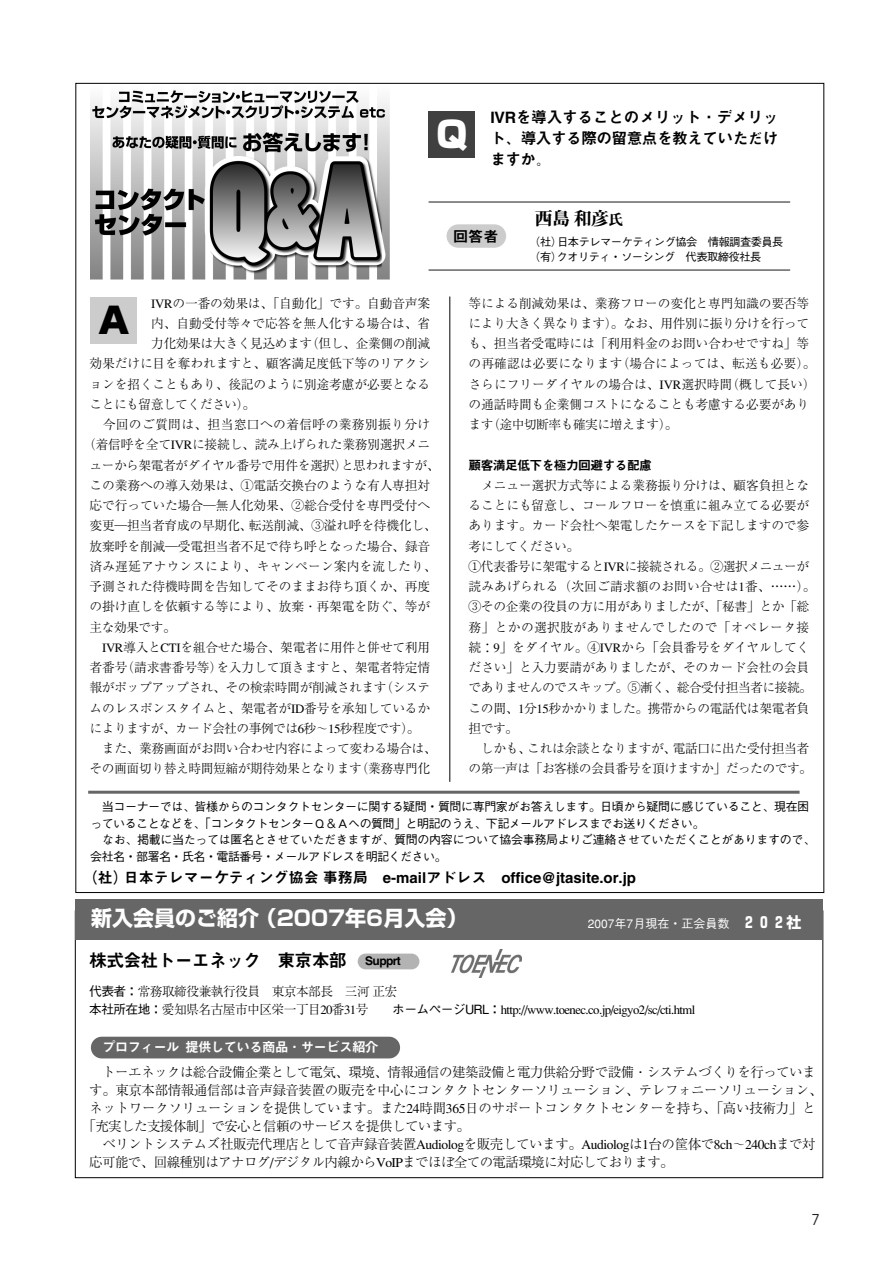
<style>
.page{position:relative;width:893px;height:1263px;background:#fff}
.page>*{position:absolute;margin:0;border:0;box-sizing:border-box;transform-origin:0 0}
.t1{font:900 36px "Shin Go";color:#000}
.t2{font:900 36px "Shin Go";color:#fff}
.t3{font:700 21px "Shin Go";color:#fff}
.t4{font:18px "Midashi Go MB31";letter-spacing:-.05em;color:#000}
.t5{font:18px "Midashi Min MA31";color:#000}
.t6{font:15.75px/21px "Midashi Go MB31";letter-spacing:-.04em;color:#000;text-align:justify}
.t7{font:15px "Midashi Go MB31";color:#000}
.t8{font:500 15px "Gothic BBB";color:#231f20}
.t9{font:300 13.5px "Ryumin";letter-spacing:-.03em;color:#000}
.t10{font:13.5px "Midashi Go MB31";letter-spacing:-.05em;color:#fff}
.t11{font:300 12.75px/20.2px "Ryumin";letter-spacing:-.015em;color:#000}
.t12{font:300 12.75px/18px "Ryumin";letter-spacing:-.045em;color:#000}
.t13{font:300 12.75px "Ryumin";letter-spacing:-.04em;color:#000}
.t14{font:300 12.75px/20.2px "Ryumin";letter-spacing:-.035em;color:#000;text-align:right}
.t15{font:300 12.75px "Ryumin";letter-spacing:.01em;color:#000}
.t16{font:300 12.75px "Ryumin";letter-spacing:.03em;color:#000}
.t17{font:12.75px "Midashi Go MB31";letter-spacing:-.045em;color:#000}
.t18{font:500 12px/16.5px "Gothic BBB";letter-spacing:-.035em;color:#000}
.t19{font:500 12px "Gothic BBB";color:#fff}
.t20{font:12px "Midashi Go MB31";letter-spacing:-.05em;color:#000}
.t21{font:500 11.25px/15px "Gothic BBB";letter-spacing:-.045em;color:#000}
.s1{font-size:15px}
.s2{font-family:"Shin Go";font-weight:700;font-size:15px}
.s3{font-family:"Gothic BBB";font-weight:500}
</style>
<div class="page">
<div style="left:75px;top:900px;width:747px;height:40px;background:#666"></div>
<img style="left:451px;top:949px;width:71px;height:29px">
<div style="left:91px;top:1037px;width:309px;height:21px;background:#666;border-radius:11px"></div>
<div style="left:357px;top:954px;width:62px;height:15px;background:#b3b3b3;border-radius:8px"></div>
<img style="left:90px;top:90px;width:299px;height:190px">
<hr style="left:449px;top:297px;width:1px;height:485px;background:#000">
<hr style="left:88px;top:791px;width:711px;height:3px;background:#666">
<div style="left:90px;top:297px;width:47px;height:47px;background:#ccc"></div>
<div style="left:446px;top:224px;width:60px;height:24px;background:#ccc;border-radius:12px"></div>
<hr style="left:428px;top:201px;width:362px;height:2px;background:#666">
<hr style="left:428px;top:269px;width:362px;height:2px;background:#666">
<div style="left:428px;top:111px;width:47px;height:47px;background:#404040"></div>
<h1 class="t2" style="left:436px;top:120px;width:33px">Q</h1>
<p class="t6" style="left:490px;top:109px;width:289px">IVRを導入することのメリット・デメリット、導入する際の留意点を教えていただけますか。</p>
<p class="t7" style="left:453px;top:230px;width:46px">回答者</p>
<h3 class="t5" style="left:535px;top:212px;width:90px">西島和彦<span class="s1">氏</span></h3>
<p class="t21" style="left:529px;top:236px;width:256px">（社）日本テレマーケティング協会　情報調査委員長（有）クオリティ・ソーシング　代表取締役社長</p>
<p class="t11" style="left:151px;top:294px;width:280px">IVRの一番の効果は、「自動化」です。自動音声案</p>
<p class="t11" style="left:151px;top:315px;width:281px">内、自動受付等々で応答を無人化する場合は、省</p>
<p class="t11" style="left:151px;top:335px;width:280px">力化効果は大きく見込めます（但し、企業側の削減</p>
<p class="t11" style="left:90px;top:355px;width:342px">効果だけに目を奪われますと、顧客満足度低下等のリアクシ</p>
<p class="t11" style="left:90px;top:375px;width:342px">ョンを招くこともあり、後記のように別途考慮が必要となる</p>
<p class="t13" style="left:90px;top:400px;width:167px">ことにも留意してください）。</p>
<p class="t16" style="left:103px;top:420px;width:329px">今回のご質問は、担当窓口への着信呼の業務別振り分け</p>
<p class="t11" style="left:83px;top:436px;width:348px">（着信呼を全てIVRに接続し、読み上げられた業務別選択メニ</p>
<p class="t13" style="left:90px;top:460px;width:351px">ューから架電者がダイヤル番号で用件を選択）と思われますが、</p>
<p class="t11" style="left:90px;top:477px;width:342px">この業務への導入効果は、①電話交換台のような有人専担対</p>
<p class="t11" style="left:90px;top:497px;width:342px">応で行っていた場合―無人化効果、②総合受付を専門受付へ</p>
<p class="t11" style="left:90px;top:517px;width:348px">変更―担当者育成の早期化、転送削減、③溢れ呼を待機化し、</p>
<p class="t11" style="left:90px;top:537px;width:342px">放棄呼を削減―受電担当者不足で待ち呼となった場合、録音</p>
<p class="t15" style="left:90px;top:562px;width:348px">済み遅延アナウンスにより、キャンペーン案内を流したり、</p>
<p class="t11" style="left:90px;top:578px;width:342px">予測された待機時間を告知してそのままお待ち頂くか、再度</p>
<p class="t11" style="left:90px;top:598px;width:342px">の掛け直しを依頼する等により、放棄・再架電を防ぐ、等が</p>
<p class="t11" style="left:90px;top:618px;width:88px">主な効果です。</p>
<p class="t11" style="left:102px;top:639px;width:330px">IVR導入とCTIを組合せた場合、架電者に用件と併せて利用</p>
<p class="t11" style="left:90px;top:659px;width:342px">者番号（請求書番号等）を入力して頂きますと、架電者特定情</p>
<p class="t11" style="left:90px;top:679px;width:342px">報がポップアップされ、その検索時間が削減されます（システ</p>
<p class="t11" style="left:90px;top:699px;width:342px">ムのレスポンスタイムと、架電者がID番号を承知しているか</p>
<p class="t13" style="left:90px;top:724px;width:331px">によりますが、カード会社の事例では6秒～15秒程度です）。</p>
<p class="t11" style="left:102px;top:740px;width:336px">また、業務画面がお問い合わせ内容によって変わる場合は、</p>
<p class="t11" style="left:90px;top:760px;width:342px">その画面切り替え時間短縮が期待効果となります（業務専門化</p>
<p class="t11" style="left:468px;top:294px;width:348px">等による削減効果は、業務フローの変化と専門知識の要否等により大きく異なります）。なお、用件別に振り分けを行っても、担当者受電時には「利用料金のお問い合わせですね」等の再確認は必要になります（場合によっては、転送も必要）。さらにフリーダイヤルの場合は、IVR選択時間（概して長い）の通話時間も企業側コストになることも考慮する必要があります（途中切断率も確実に増えます）。</p>
<p class="t17" style="left:468px;top:460px;width:185px">顧客満足低下を極力回避する配慮</p>
<p class="t11" style="left:468px;top:477px;width:348px;text-indent:13px">メニュー選択方式等による業務振り分けは、顧客負担となることにも留意し、コールフローを慎重に組み立てる必要があります。カード会社へ架電したケースを下記しますので参考にしてください。<br>①代表番号に架電するとIVRに接続される。②選択メニューが読みあげられる（次回ご請求額のお問い合せは1番、……）。<br>③その企業の役員の方に用がありましたが、「秘書」とか「総務」とかの選択肢がありませんでしたので「オペレータ接続：9」をダイヤル。④IVRから「会員番号をダイヤルしてください」と入力要請がありましたが、そのカード会社の会員でありませんのでスキップ。⑤漸く、総合受付担当者に接続。この間、1分15秒かかりました。携帯からの電話代は架電者負担です。</p>
<p class="t14" style="left:468px;top:740px;width:345px">しかも、これは余談となりますが、電話口に出た受付担当者の第一声は「お客様の会員番号を頂けますか」だったのです。</p>
<p class="t18" style="left:90px;top:800px;width:720px;text-indent:12px">当コーナーでは、皆様からのコンタクトセンターに関する疑問・質問に専門家がお答えします。日頃から疑問に感じていること、現在困っていることなどを、「コンタクトセンターＱ＆Ａへの質問」と明記のうえ、下記メールアドレスまでお送りください。</p>
<p class="t18" style="left:90px;top:833px;width:726px;text-indent:12px">なお、掲載に当たっては匿名とさせていただきますが、質問の内容について協会事務局よりご連絡させていただくことがありますので、会社名・部署名・氏名・電話番号・メールアドレスを明記ください。</p>
<p class="t7" style="left:83px;top:872px;width:554px">（社）日本テレマーケティング協会事務局　e-mailアドレス　office@jtasite.or.jp</p>
<h1 class="t1" style="left:98px;top:307px;width:33px">A</h1>
<h2 class="t3" style="left:91px;top:911px;width:378px">新入会員のご紹介（2007年6月入会）</h2>
<p class="t19" style="left:588px;top:919px;width:215px">2007年7月現在・正会員数　<span class="s2">２０２社</span></p>
<h3 class="t4" style="left:89px;top:954px;width:259px">株式会社トーエネック　東京本部</h3>
<p class="t12" style="left:89px;top:984px;width:607px"><span class="s3">代表者：</span>常務取締役兼執行役員　東京本部長　三河正宏<br><span class="s3">本社所在地：</span>愛知県名古屋市中区栄一丁目20番31号　　<span class="s3">ホームページURL：</span>http://www.toenec.co.jp/eigyo2/sc/cti.html</p>
<p class="t20" style="left:365px;top:956px;width:37px">Supprt</p>
<p class="t10" style="left:102px;top:1042px;width:278px">プロフィール提供している商品・サービス紹介</p>
<p class="t9" style="left:102px;top:1067px;width:715px">トーエネックは総合設備企業として電気、環境、情報通信の建築設備と電力供給分野で設備・システムづくりを行っていま</p>
<p class="t9" style="left:89px;top:1085px;width:734px">す。東京本部情報通信部は音声録音装置の販売を中心にコンタクトセンターソリューション、テレフォニーソリューション、</p>
<p class="t9" style="left:89px;top:1103px;width:728px">ネットワークソリューションを提供しています。また24時間365日のサポートコンタクトセンターを持ち、「高い技術力」と</p>
<p class="t9" style="left:82px;top:1121px;width:389px">「充実した支援体制」で安心と信頼のサービスを提供しています。</p>
<p class="t9" style="left:102px;top:1139px;width:714px">ベリントシステムズ社販売代理店として音声録音装置Audiologを販売しています。Audiologは1台の筐体で8ch～240chまで対</p>
<p class="t9" style="left:89px;top:1157px;width:586px">応可能で、回線種別はアナログ/デジタル内線からVoIPまでほぼ全ての電話環境に対応しております。</p>
<p class="t8" style="left:808px;top:1214px;width:16px">７</p>
</div>
